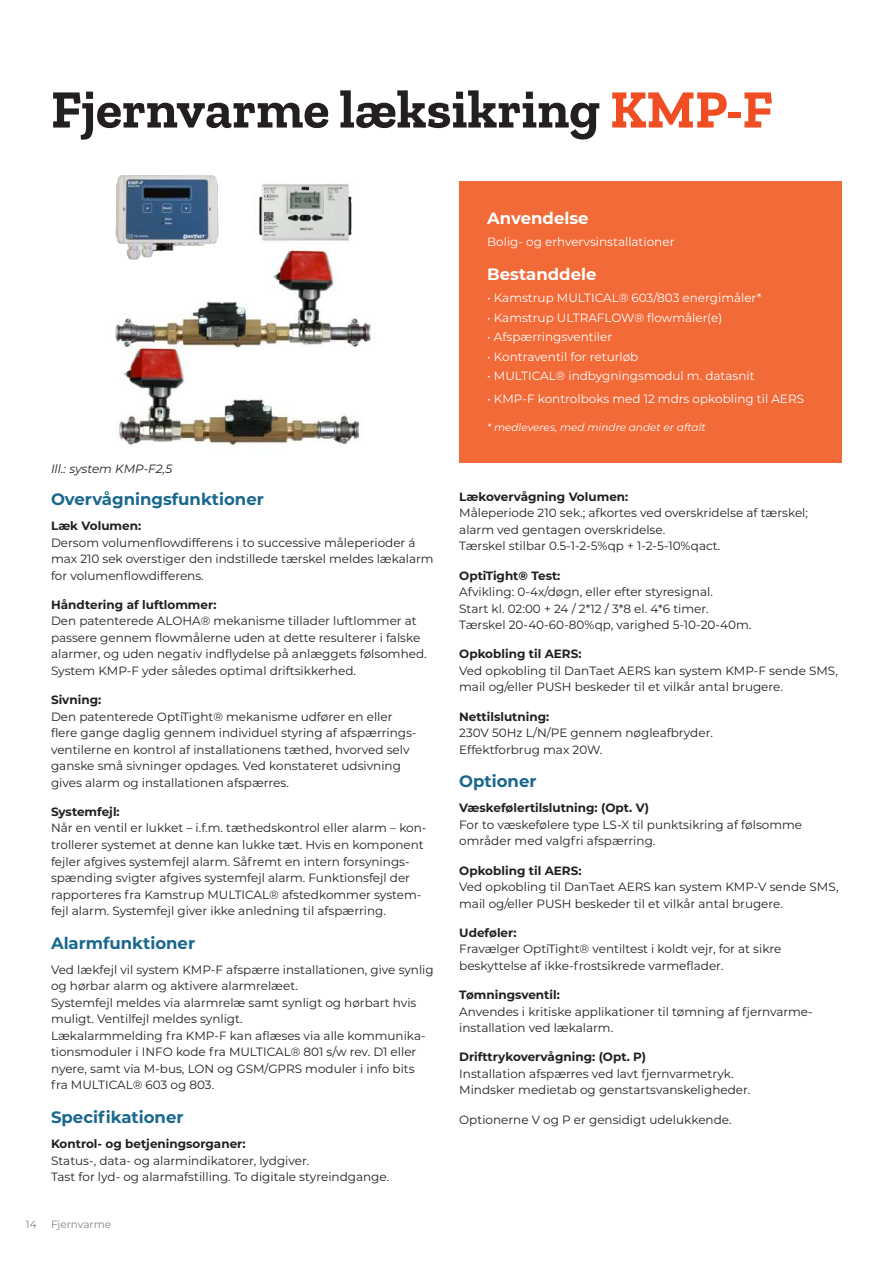
<style>
.page{position:relative;width:893px;height:1263px;background:#fff}
.page>*{position:absolute;margin:0;border:0;box-sizing:border-box;transform-origin:0 0}
.t1{font:700 54px "Zilla Slab";color:#231f20}
.t2{font:700 16.5px "Montserrat";color:#19678d}
.t3{font:700 16.5px "Montserrat";color:#fff}
.t4{font:12px/16.5px "Montserrat";color:#231f20}
.t5{font:700 12px "Montserrat";color:#231f20}
.t6{font:12px "Montserrat";color:#fff}
.t7{font:italic 12px "Montserrat";color:#231f20}
.t8{font:italic 10.5px "Montserrat";color:#fff}
.t9{font:10.5px "Montserrat";letter-spacing:-.005em;color:#808285}
.s1{color:#f04d22}
</style>
<div class="page">
<div style="left:459px;top:182px;width:383px;height:281px;background:#f26a38"></div>
<img style="left:115px;top:184px;width:256px;height:263px">
<img style="left:115px;top:175px;width:106px;height:88px">
<h1 class="t1" style="left:51px;top:79px;width:723px">Fjernvarme læksikring <span class="s1">KMP-F</span></h1>
<p class="t7" style="left:51px;top:460px;width:123px">Ill.: system KMP-F2,5</p>
<h2 class="t2" style="left:51px;top:487px;width:214px">Overvågningsfunktioner</h2>
<p class="t5" style="left:51px;top:517px;width:92px">Læk Volumen:</p>
<p class="t4" style="left:51px;top:534px;width:384px">Dersom volumenflowdifferens i to successive måleperioder á max 210 sek overstiger den indstillede tærskel meldes lækalarm for volumenflowdifferens.</p>
<p class="t5" style="left:51px;top:596px;width:167px">Håndtering af luftlommer:</p>
<p class="t4" style="left:51px;top:612px;width:376px">Den patenterede ALOHA® mekanisme tillader luftlommer at passere gennem flowmålerne uden at dette resulterer i falske alarmer, og uden negativ indflydelse på anlæggets følsomhed.<br>System KMP-F yder således optimal driftsikkerhed.</p>
<p class="t5" style="left:51px;top:691px;width:52px">Sivning:</p>
<p class="t4" style="left:51px;top:708px;width:366px">Den patenterede OptiTight® mekanisme udfører en eller flere gange daglig gennem individuel styring af afspærrings&shy;ventilerne en kontrol af installationens tæthed, hvorved selv ganske små sivninger opdages. Ved konstateret udsivning gives alarm og installationen afspærres.</p>
<p class="t5" style="left:51px;top:803px;width:70px">Systemfejl:</p>
<p class="t4" style="left:51px;top:819px;width:377px">Når en ventil er lukket – i.f.m. tæthedskontrol eller alarm – kon&shy;trollerer systemet at denne kan lukke tæt. Hvis en komponent fejler afgives systemfejl alarm. Såfremt en intern forsynings&shy;spænding svigter afgives systemfejl alarm. Funktionsfejl der rapporteres fra Kamstrup MULTICAL® afstedkommer system&shy;fejl alarm. Systemfejl giver ikke anledning til afspærring.</p>
<h2 class="t2" style="left:51px;top:931px;width:146px">Alarmfunktioner</h2>
<p class="t4" style="left:51px;top:961px;width:384px">Ved lækfejl vil system KMP-F afspærre installationen, give synlig og hørbar alarm og aktivere alarmrelæet.<br>Systemfejl meldes via alarmrelæ samt synligt og hørbart hvis muligt. Ventilfejl meldes synligt.<br>Lækalarmmelding fra KMP-F kan aflæses via alle kommunika&shy;tionsmoduler i INFO kode fra MULTICAL® 801 s/w rev. D1 eller nyere, samt via M-bus, LON og GSM/GPRS moduler i info bits fra MULTICAL® 603 og 803.</p>
<h2 class="t2" style="left:51px;top:1105px;width:134px">Specifikationer</h2>
<p class="t5" style="left:51px;top:1135px;width:196px">Kontrol- og betjeningsorganer:</p>
<p class="t4" style="left:51px;top:1151px;width:339px">Status-, data- og alarmindikatorer, lydgiver.<br>Tast for lyd- og alarmafstilling. To digitale styreindgange.</p>
<p class="t9" style="left:26px;top:1217px;width:12px">14</p>
<p class="t9" style="left:51px;top:1217px;width:62px">Fjernvarme</p>
<h2 class="t3" style="left:487px;top:206px;width:103px">Anvendelse</h2>
<p class="t6" style="left:487px;top:233px;width:189px">Bolig- og erhvervsinstallationer</p>
<h2 class="t3" style="left:487px;top:262px;width:111px">Bestanddele</h2>
<p class="t6" style="left:487px;top:290px;width:276px">• Kamstrup MULTICAL® 603/803 energimåler*</p>
<p class="t6" style="left:487px;top:309px;width:237px">• Kamstrup ULTRAFLOW® flowmåler(e)</p>
<p class="t6" style="left:487px;top:329px;width:127px">• Afspærringsventiler</p>
<p class="t6" style="left:487px;top:348px;width:153px">• Kontraventil for returløb</p>
<p class="t6" style="left:487px;top:368px;width:269px">• MULTICAL® indbygningsmodul m. datasnit</p>
<p class="t6" style="left:487px;top:390px;width:318px">• KMP-F kontrolboks med 12 mdrs opkobling til AERS</p>
<p class="t8" style="left:487px;top:420px;width:220px">* medleveres, med mindre andet er aftalt</p>
<p class="t5" style="left:459px;top:488px;width:171px">Lækovervågning Volumen:</p>
<p class="t4" style="left:459px;top:504px;width:350px">Måleperiode 210 sek.; afkortes ved overskridelse af tærskel; alarm ved gentagen overskridelse.<br>Tærskel stilbar 0.5-1-2-5%qp + 1-2-5-10%qact.</p>
<p class="t5" style="left:459px;top:567px;width:103px">OptiTight® Test:</p>
<p class="t4" style="left:459px;top:583px;width:292px">Afvikling: 0-4x/døgn, eller efter styresignal.<br>Start kl. 02:00 + 24 / 2*12 / 3*8 el. 4*6 timer.<br>Tærskel 20-40-60-80%qp, varighed 5-10-20-40m.</p>
<p class="t5" style="left:459px;top:645px;width:124px">Opkobling til AERS:</p>
<p class="t4" style="left:459px;top:662px;width:380px">Ved opkobling til DanTaet AERS kan system KMP-F sende SMS, mail og/eller PUSH beskeder til et vilkår antal brugere.</p>
<p class="t5" style="left:459px;top:708px;width:92px">Nettilslutning:</p>
<p class="t4" style="left:459px;top:724px;width:254px">230V 50Hz L/N/PE gennem nøgleafbryder.<br>Effektforbrug max 20W.</p>
<h2 class="t2" style="left:459px;top:770px;width:79px">Optioner</h2>
<p class="t5" style="left:459px;top:799px;width:191px">Væskefølertilslutning: (Opt. V)</p>
<p class="t4" style="left:459px;top:816px;width:344px">For to væskefølere type LS-X til punktsikring af følsomme områder med valgfri afspærring.</p>
<p class="t5" style="left:459px;top:862px;width:124px">Opkobling til AERS:</p>
<p class="t4" style="left:459px;top:878px;width:381px">Ved opkobling til DanTaet AERS kan system KMP-V sende SMS, mail og/eller PUSH beskeder til et vilkår antal brugere.</p>
<p class="t5" style="left:459px;top:924px;width:59px">Udeføler:</p>
<p class="t4" style="left:459px;top:940px;width:324px">Fravælger OptiTight® ventiltest i koldt vejr, for at sikre beskyttelse af ikke-frostsikrede varmeflader.</p>
<p class="t5" style="left:459px;top:986px;width:102px">Tømningsventil:</p>
<p class="t4" style="left:459px;top:1003px;width:354px">Anvendes i kritiske applikationer til tømning af fjernvarme&shy;installation ved lækalarm.</p>
<p class="t5" style="left:459px;top:1048px;width:188px">Drifttrykovervågning: (Opt. P)</p>
<p class="t4" style="left:459px;top:1065px;width:291px">Installation afspærres ved lavt fjernvarmetryk.<br>Mindsker medietab og genstartsvanskeligheder.</p>
<p class="t4" style="left:459px;top:1111px;width:273px">Optionerne V og P er gensidigt udelukkende.</p>
</div>
